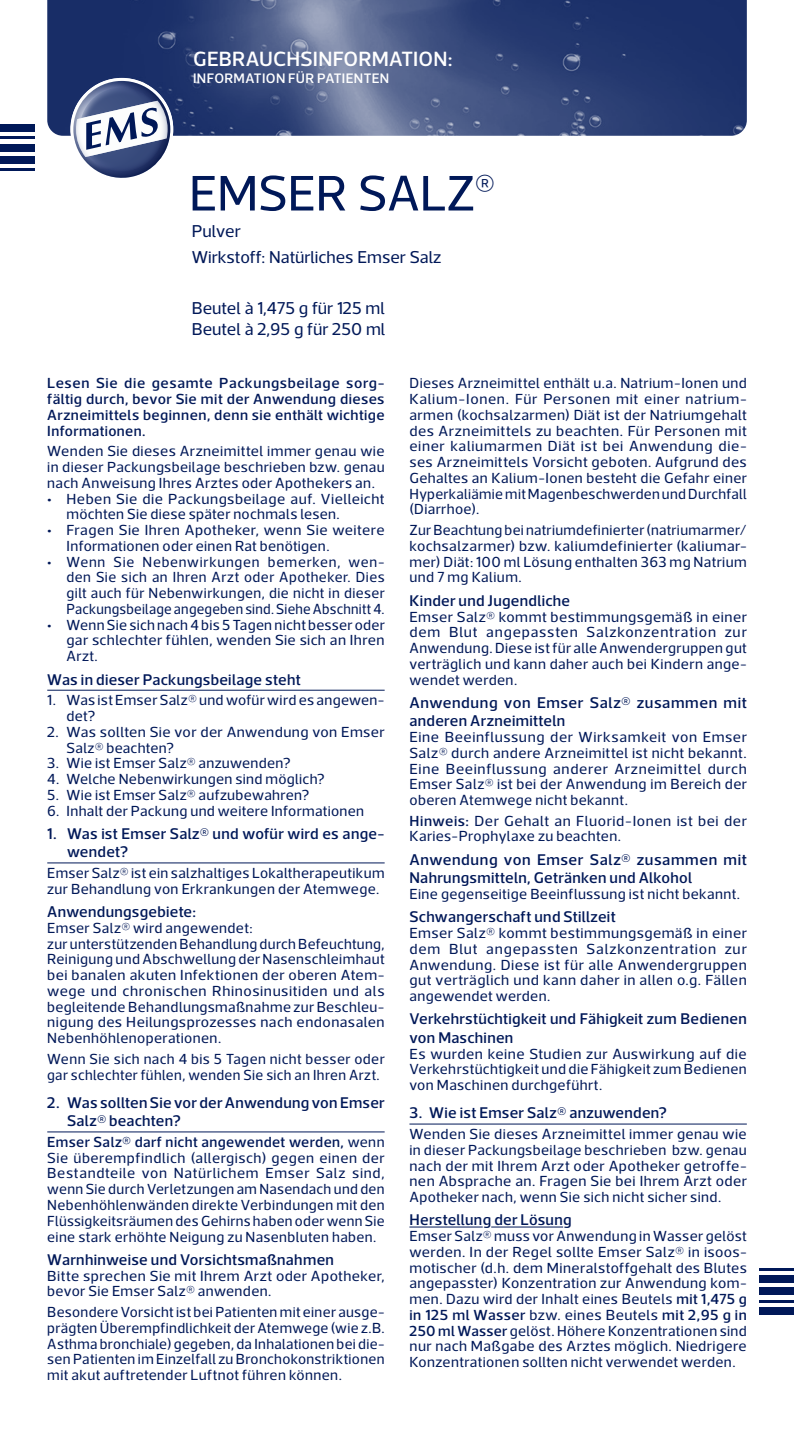
<style>
.page{position:relative;width:794px;height:1439px;background:#fff}
.page>*{position:absolute;margin:0;border:0;box-sizing:border-box;transform-origin:0 0}
.HL{font:50.75px "Acto";color:#001858}
.HL-2{font:500 21px "Acto";letter-spacing:.01em;color:#fff}
.t1{font:17.5px/21px "Acto";color:#001858}
.ZU{font:500 15.75px/18.4px "Acto";letter-spacing:.02em;color:#001858}
.HL-3{font:500 15.75px/18.4px "Acto";letter-spacing:.02em;color:#001858}
.Fließ{font:14.88px/15.8px "Acto";letter-spacing:.025em;color:#001858;text-align:justify}
.Aufzählung{font:14.88px/15.8px "Acto";letter-spacing:.02em;color:#001858}
.Fließ-2{font:500 14.88px/15.8px "Acto";letter-spacing:.025em;color:#001858;text-align:justify}
.HL-4{font:500 14px "Acto";letter-spacing:.025em;color:#fff}
.s1{font-weight:500}
</style>
<div class="page">
<hr style="left:47px;top:690px;width:338px;height:1px;background:#001858">
<hr style="left:47px;top:862px;width:338px;height:1px;background:#001858">
<hr style="left:47px;top:1131px;width:338px;height:1px;background:#001858">
<hr style="left:409px;top:1123px;width:338px;height:1px;background:#001858">
<hr style="left:409px;top:1226px;width:74px;height:1px;background:#001858">
<hr style="left:491px;top:1226px;width:72px;height:1px;background:#001858">
<img style="left:47px;top:0;width:700px;height:136px">
<div style="left:70px;top:78px;width:103px;height:103px;background:#fff;border-radius:50%"></div>
<svg style="left:73px;top:81px;width:97px;height:97px"></svg>
<div style="left:0;top:124px;width:35px;height:7px;background:#001858"></div>
<hr style="left:0;top:136px;width:35px;height:3px;background:#001858">
<div style="left:0;top:144px;width:35px;height:7px;background:#001858"></div>
<div style="left:0;top:156px;width:35px;height:8px;background:#001858"></div>
<hr style="left:0;top:169px;width:35px;height:2px;background:#001858">
<div style="left:759px;top:1307px;width:35px;height:8px;background:#001858"></div>
<hr style="left:759px;top:1300px;width:35px;height:2px;background:#001858">
<div style="left:759px;top:1287px;width:35px;height:8px;background:#001858"></div>
<div style="left:759px;top:1275px;width:35px;height:7px;background:#001858"></div>
<hr style="left:759px;top:1267px;width:35px;height:3px;background:#001858">
<p class="HL-2" style="left:193px;top:46px;width:261px">GEBRAUCHSINFORMATION:</p>
<p class="HL-4" style="left:193px;top:70px;width:198px">INFORMATION FÜR PATIENTEN</p>
<p class="HL" style="left:189px;top:164px;width:307px">EMSER SALZ<sup>®</sup></p>
<p class="t1" style="left:192px;top:220px;width:50px">Pulver</p>
<p class="t1" style="left:192px;top:246px;width:251px">Wirkstoff: Natürliches Emser Salz</p>
<p class="t1" style="left:192px;top:298px;width:195px">Beutel à 1,475 g für 125 ml<br>Beutel à 2,95 g für 250 ml</p>
<p class="Fließ-2" style="left:47px;top:375px;width:339px">Lesen Sie die gesamte Packungsbeilage sorg&shy;fältig durch, bevor Sie mit der Anwendung dieses Arzneimittels beginnen, denn sie enthält wichtige Informationen.</p>
<p class="Fließ" style="left:47px;top:443px;width:339px">Wenden Sie dieses Arzneimittel immer genau wie in dieser Packungsbeilage beschrieben bzw. genau nach Anweisung Ihres Arztes oder Apothekers an.</p>
<p class="Aufzählung" style="left:66px;top:490px;width:319px;text-indent:-19px">• Heben Sie die Packungsbeilage auf. Vielleicht möchten Sie diese später nochmals lesen.</p>
<p class="Aufzählung" style="left:66px;top:522px;width:320px;text-indent:-19px">• Fragen Sie Ihren Apotheker, wenn Sie weitere<br>Informationen oder einen Rat benötigen.</p>
<p class="Aufzählung" style="left:66px;top:553px;width:320px;text-align:justify;text-indent:-19px">• Wenn Sie Nebenwirkungen bemerken, wen&shy;den Sie sich an Ihren Arzt oder Apotheker. Dies gilt auch für Nebenwirkungen, die nicht in dieser Packungsbeilage angegeben sind. Siehe Abschnitt 4.</p>
<p class="Aufzählung" style="left:66px;top:616px;width:320px;text-align:justify;text-indent:-19px">• Wenn Sie sich nach 4 bis 5 Tagen nicht besser oder gar schlechter fühlen, wenden Sie sich an Ihren Arzt.</p>
<p class="HL-3" style="left:47px;top:669px;width:255px">Was in dieser Packungsbeilage steht</p>
<p class="Aufzählung" style="left:66px;top:692px;width:320px;text-indent:-19px">1. Was ist Emser Salz® und wofür wird es angewen&shy;det?</p>
<p class="Aufzählung" style="left:66px;top:723px;width:319px;text-indent:-19px">2. Was sollten Sie vor der Anwendung von Emser<br>Salz® beachten?</p>
<p class="Aufzählung" style="left:47px;top:755px;width:245px">3. Wie ist Emser Salz® anzuwenden?</p>
<p class="Aufzählung" style="left:47px;top:771px;width:279px">4. Welche Nebenwirkungen sind möglich?</p>
<p class="Aufzählung" style="left:47px;top:786px;width:263px">5. Wie ist Emser Salz® aufzubewahren?</p>
<p class="Aufzählung" style="left:47px;top:802px;width:318px">6. Inhalt der Packung und weitere Informationen</p>
<p class="HL-3" style="left:67px;top:824px;width:319px;text-indent:-20px">1. Was ist Emser Salz® und wofür wird es ange&shy;wendet?</p>
<p class="Fließ" style="left:47px;top:865px;width:339px">Emser Salz® ist ein salzhaltiges Lokaltherapeutikum zur Behandlung von Erkrankungen der Atemwege.</p>
<p class="ZU" style="left:47px;top:902px;width:150px">Anwendungsgebiete:</p>
<p class="Fließ" style="left:47px;top:919px;width:207px">Emser Salz® wird angewendet:</p>
<p class="Fließ" style="left:47px;top:935px;width:339px">zur unterstützenden Behandlung durch Befeuchtung, Reinigung und Abschwellung der Nasenschleimhaut bei banalen akuten Infektionen der oberen Atem&shy;wege und chronischen Rhinosinusitiden und als begleitende Behandlungsmaßnahme zur Beschleu&shy;nigung des Heilungsprozesses nach endonasalen Nebenhöhlenoperationen.</p>
<p class="Fließ" style="left:47px;top:1050px;width:339px">Wenn Sie sich nach 4 bis 5 Tagen nicht besser oder gar schlechter fühlen, wenden Sie sich an Ihren Arzt.</p>
<p class="HL-3" style="left:67px;top:1093px;width:319px;text-indent:-20px">2. Was sollten Sie vor der Anwendung von Emser<br>Salz® beachten?</p>
<p class="Fließ" style="left:47px;top:1133px;width:339px"><span class="s1">Emser Salz® darf nicht angewendet werden,</span> wenn Sie überempfindlich (allergisch) gegen einen der Bestandteile von Natürlichem Emser Salz sind, wenn Sie durch Verletzungen am Nasendach und den Nebenhöhlenwänden direkte Verbindungen mit den Flüssigkeitsräumen des Gehirns haben oder wenn Sie eine stark erhöhte Neigung zu Nasenbluten haben.</p>
<p class="ZU" style="left:47px;top:1250px;width:288px">Warnhinweise und Vorsichtsmaßnahmen</p>
<p class="Fließ" style="left:47px;top:1267px;width:339px">Bitte sprechen Sie mit Ihrem Arzt oder Apotheker, bevor Sie Emser Salz® anwenden.</p>
<p class="Fließ" style="left:47px;top:1304px;width:339px">Besondere Vorsicht ist bei Patienten mit einer ausge&shy;prägten Überempfindlichkeit der Atemwege (wie z.B.<br>Asthma bronchiale) gegeben, da Inhalationen bei die&shy;sen Patienten im Einzelfall zu Bronchokonstriktionen mit akut auftretender Luftnot führen können.</p>
<p class="Fließ" style="left:409px;top:375px;width:339px;text-align:left">Dieses Arzneimittel enthält u.a. Natrium-Ionen und Kalium-Ionen. Für Personen mit einer natrium&shy;armen (kochsalzarmen) Diät ist der Natriumgehalt des Arzneimittels zu beachten. Für Personen mit einer kaliumarmen Diät ist bei Anwendung die&shy;ses Arzneimittels Vorsicht geboten. Aufgrund des Gehaltes an Kalium-Ionen besteht die Gefahr einer Hyperkaliämie mit Magenbeschwerden und Durchfall (Diarrhoe).</p>
<p class="Fließ" style="left:409px;top:522px;width:339px">Zur Beachtung bei natriumdefinierter (natriumarmer/ kochsalzarmer) bzw. kaliumdefinierter (kaliumar&shy;mer) Diät: 100 ml Lösung enthalten 363 mg Natrium und 7 mg Kalium.</p>
<p class="ZU" style="left:409px;top:591px;width:162px">Kinder und Jugendliche</p>
<p class="Fließ" style="left:409px;top:608px;width:339px">Emser Salz® kommt bestimmungsgemäß in einer dem Blut angepassten Salzkonzentration zur Anwendung. Diese ist für alle Anwendergruppen gut verträglich und kann daher auch bei Kindern ange&shy;wendet werden.</p>
<p class="ZU" style="left:409px;top:693px;width:339px">Anwendung von Emser Salz® zusammen mit anderen Arzneimitteln</p>
<p class="Fließ" style="left:409px;top:729px;width:339px">Eine Beeinflussung der Wirksamkeit von Emser Salz® durch andere Arzneimittel ist nicht bekannt.<br>Eine Beeinflussung anderer Arzneimittel durch Emser Salz® ist bei der Anwendung im Bereich der oberen Atemwege nicht bekannt.</p>
<p class="Fließ" style="left:409px;top:812px;width:339px"><span class="s1">Hinweis:</span> Der Gehalt an Fluorid-Ionen ist bei der<br>Karies-Prophylaxe zu beachten.</p>
<p class="ZU" style="left:409px;top:850px;width:339px">Anwendung von Emser Salz® zusammen mit<br>Nahrungsmitteln, Getränken und Alkohol</p>
<p class="Fließ" style="left:409px;top:886px;width:332px">Eine gegenseitige Beeinflussung ist nicht bekannt.</p>
<p class="ZU" style="left:409px;top:907px;width:208px">Schwangerschaft und Stillzeit</p>
<p class="Fließ" style="left:409px;top:925px;width:339px">Emser Salz® kommt bestimmungsgemäß in einer dem Blut angepassten Salzkonzentration zur Anwendung. Diese ist für alle Anwendergruppen gut verträglich und kann daher in allen o.g. Fällen angewendet werden.</p>
<p class="ZU" style="left:409px;top:1009px;width:339px">Verkehrstüchtigkeit und Fähigkeit zum Bedienen von Maschinen</p>
<p class="Fließ" style="left:409px;top:1045px;width:339px">Es wurden keine Studien zur Auswirkung auf die Verkehrstüchtigkeit und die Fähigkeit zum Bedienen von Maschinen durchgeführt.</p>
<p class="HL-3" style="left:409px;top:1103px;width:259px">3. Wie ist Emser Salz® anzuwenden?</p>
<p class="Fließ" style="left:409px;top:1126px;width:339px">Wenden Sie dieses Arzneimittel immer genau wie in dieser Packungsbeilage beschrieben bzw. genau nach der mit Ihrem Arzt oder Apotheker getroffe&shy;nen Absprache an. Fragen Sie bei Ihrem Arzt oder Apotheker nach, wenn Sie sich nicht sicher sind.</p>
<p class="ZU" style="left:409px;top:1210px;width:164px">Herstellung der Lösung</p>
<p class="Fließ" style="left:409px;top:1228px;width:339px">Emser Salz® muss vor Anwendung in Wasser gelöst werden. In der Regel sollte Emser Salz® in isoos&shy;motischer (d.h. dem Mineralstoffgehalt des Blutes angepasster) Konzentration zur Anwendung kom&shy;men. Dazu wird der Inhalt eines Beutels <span class="s1">mit 1,475 g in 125 ml Wasser</span> bzw. eines Beutels <span class="s1">mit 2,95 g in 250 ml Wasser</span> gelöst. Höhere Konzentrationen sind nur nach Maßgabe des Arztes möglich. Niedrigere Konzentrationen sollten nicht verwendet werden.</p>
</div>
